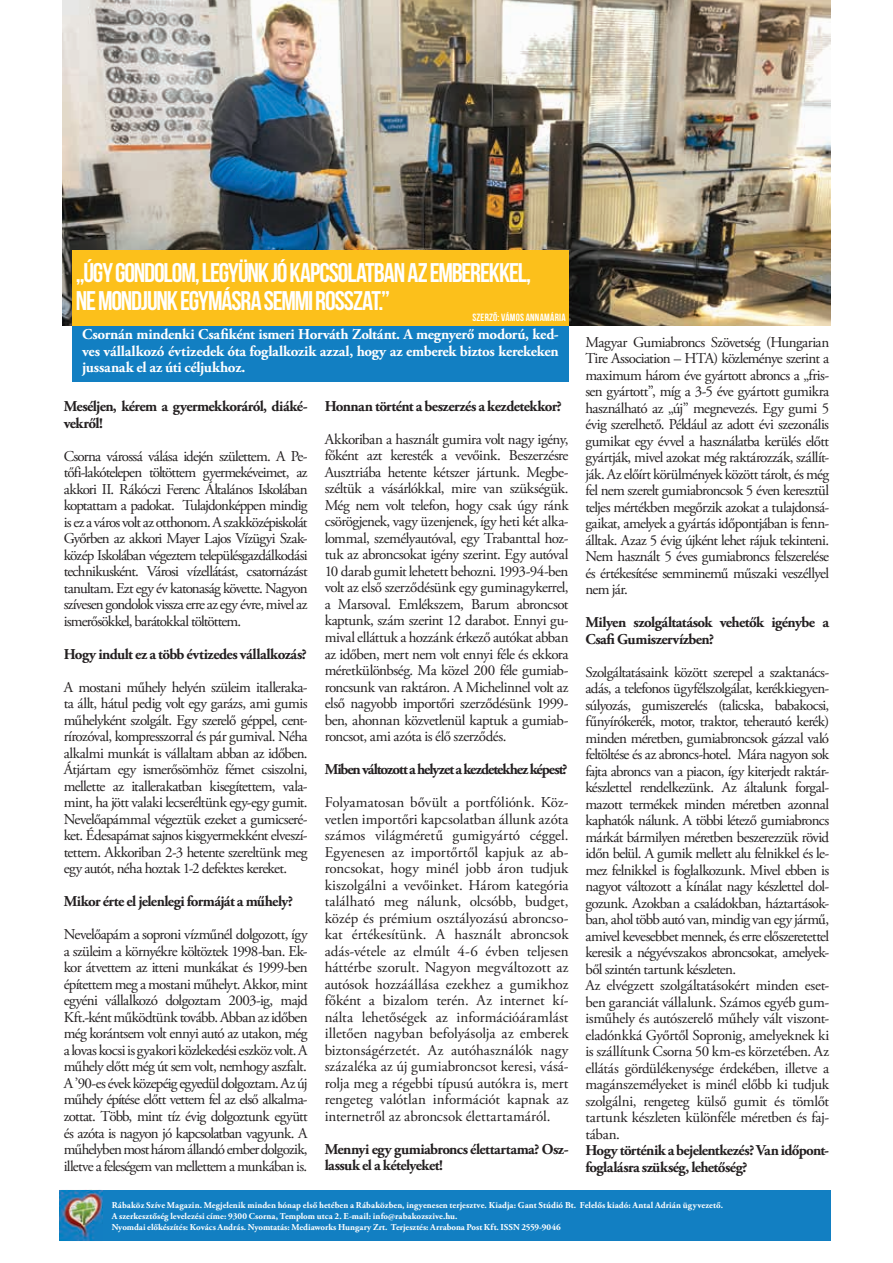
<style>
.page{position:relative;width:893px;height:1263px;background:#fff}
.page>*{position:absolute;margin:0;border:0;box-sizing:border-box;transform-origin:0 0}
.t1{font:27px/28.5px "Bebas Neue";letter-spacing:-.04em;color:#fff}
.t2{font:15px/16.5px "Adobe Garamond Pro";letter-spacing:-.035em;color:#231f20;text-align:justify}
.t3{font:700 15px/16.5px "Adobe Garamond Pro";letter-spacing:-.04em;color:#231f20}
.t4{font:700 15px/16.5px "Adobe Garamond Pro";letter-spacing:-.02em;color:#fff;text-align:justify}
.t5{font:700 15px "Adobe Garamond Pro";letter-spacing:-.07em;color:#231f20}
.t6{font:10.5px "Bebas Neue";letter-spacing:.025em;color:#fff}
.t7{font:700 9px/10.8px "Adobe Garamond Pro";letter-spacing:.005em;color:#fff}
</style>
<div class="page">
<img style="left:63px;top:0;width:768px;height:325px">
<div style="left:60px;top:1190px;width:771px;height:51px;background:#127fc2"></div>
<img style="left:60px;top:1190px;width:42px;height:51px">
<div style="left:72px;top:325px;width:496px;height:57px;background:#127fc2"></div>
<div style="left:72px;top:250px;width:496px;height:75px;background:#fcc01b"></div>
<h1 class="t1" style="left:76px;top:258px;width:457px">„ÚGY GONDOLOM, LEGYÜNK JÓ KAPCSOLATBAN AZ EMBEREKKEL,<br>NE MONDJUNK EGYMÁSRA SEMMI ROSSZAT.”</h1>
<p class="t6" style="left:472px;top:311px;width:95px">SZERZŐ: VÁMOS ANNAMÁRIA</p>
<p class="t4" style="left:82px;top:326px;width:478px">Csornán mindenki Csafiként ismeri Horváth Zoltánt. A megnyerő modorú, ked&shy;ves vállalkozó évtizedek óta foglalkozik azzal, hogy az emberek biztos kerekeken jussanak el az úti céljukhoz.</p>
<p class="t3" style="left:64px;top:399px;width:245px">Meséljen, kérem a gyermekkoráról, diáké&shy;vekről!</p>
<p class="t2" style="left:64px;top:448px;width:245px">Csorna várossá válása idején születtem. A Pe&shy;tőfi-lakótelepen töltöttem gyermekéveimet, az akkori II. Rákóczi Ferenc Általános Iskolában koptattam a padokat. Tulajdonképpen mindig is ez a város volt az otthonom. A szakközépiskolát Győrben az akkori Mayer Lajos Vízügyi Szak&shy;közép Iskolában végeztem településgazdálkodási technikusként. Városi vízellátást, csatornázást tanultam. Ezt egy év katonaság követte. Nagyon szívesen gondolok vissza erre az egy évre, mivel az ismerősökkel, barátokkal töltöttem.</p>
<p class="t3" style="left:64px;top:646px;width:245px">Hogy indult ez a több évtizedes vállalkozás?</p>
<p class="t2" style="left:64px;top:679px;width:245px">A mostani műhely helyén szüleim italleraka&shy;ta állt, hátul pedig volt egy garázs, ami gumis műhelyként szolgált. Egy szerelő géppel, cent&shy;rírozóval, kompresszorral és pár gumival. Néha alkalmi munkát is vállaltam abban az időben.<br>Átjártam egy ismerősömhöz fémet csiszolni, mellette az itallerakatban kisegítettem, vala&shy;mint, ha jött valaki lecseréltünk egy-egy gumit.<br>Nevelőapámmal végeztük ezeket a gumicseré&shy;ket. Édesapámat sajnos kisgyermekként elveszí&shy;tettem. Akkoriban 2-3 hetente szereltünk meg egy autót, néha hoztak 1-2 defektes kereket.</p>
<p class="t3" style="left:64px;top:894px;width:231px">Mikor érte el jelenlegi formáját a műhely?</p>
<p class="t2" style="left:64px;top:927px;width:245px">Nevelőapám a soproni vízműnél dolgozott, így a szüleim a környékre költöztek 1998-ban. Ek&shy;kor átvettem az itteni munkákat és 1999-ben építettem meg a mostani műhelyt. Akkor, mint egyéni vállalkozó dolgoztam 2003-ig, majd Kft.-ként működtünk tovább. Abban az időben még korántsem volt ennyi autó az utakon, még a lovas kocsi is gyakori közlekedési eszköz volt. A műhely előtt még út sem volt, nemhogy aszfalt.<br>A ’90-es évek közepéig egyedül dolgoztam. Az új műhely építése előtt vettem fel az első alkalma&shy;zottat. Több, mint tíz évig dolgoztunk együtt és azóta is nagyon jó kapcsolatban vagyunk. A műhelyben most három állandó ember dolgozik, illetve a feleségem van mellettem a munkában is.</p>
<p class="t3" style="left:325px;top:398px;width:239px">Honnan történt a beszerzés a kezdetekkor?</p>
<p class="t2" style="left:325px;top:431px;width:245px">Akkoriban a használt gumira volt nagy igény, főként azt keresték a vevőink. Beszerzésre Ausztriába hetente kétszer jártunk. Megbe&shy;széltük a vásárlókkal, mire van szükségük.<br>Még nem volt telefon, hogy csak úgy ránk csörögjenek, vagy üzenjenek, így heti két alka&shy;lommal, személyautóval, egy Trabanttal hoz&shy;tuk az abroncsokat igény szerint. Egy autóval 10 darab gumit lehetett behozni. 1993-94-ben volt az első szerződésünk egy guminagykerrel, a Marsoval. Emlékszem, Barum abroncsot kaptunk, szám szerint 12 darabot. Ennyi gu&shy;mival elláttuk a hozzánk érkező autókat abban az időben, mert nem volt ennyi féle és ekkora méretkülönbség. Ma közel 200 féle gumiab&shy;roncsunk van raktáron. A Michelinnel volt az első nagyobb importőri szerződésünk 1999- ben, ahonnan közvetlenül kaptuk a gumiab&shy;roncsot, ami azóta is élő szerződés.</p>
<p class="t5" style="left:325px;top:760px;width:244px">Miben változott a helyzet a kezdetekhez képest?</p>
<p class="t2" style="left:325px;top:794px;width:245px">Folyamatosan bővült a portfóliónk. Köz&shy;vetlen importőri kapcsolatban állunk azóta számos világméretű gumigyártó céggel.<br>Egyenesen az importőrtől kapjuk az ab&shy;roncsokat, hogy minél jobb áron tudjuk kiszolgálni a vevőinket. Három kategória található meg nálunk, olcsóbb, budget, közép és prémium osztályozású abroncso&shy;kat értékesítünk. A használt abroncsok adás-vétele az elmúlt 4-6 évben teljesen háttérbe szorult. Nagyon megváltozott az autósok hozzáállása ezekhez a gumikhoz főként a bizalom terén. Az internet kí&shy;nálta lehetőségek az információáramlást illetően nagyban befolyásolja az emberek biztonságérzetét. Az autóhasználók nagy százaléka az új gumiabroncsot keresi, vásá&shy;rolja meg a régebbi típusú autókra is, mert rengeteg valótlan információt kapnak az internetről az abroncsok élettartamáról.</p>
<p class="t3" style="left:325px;top:1141px;width:245px">Mennyi egy gumiabroncs élettartama? Osz&shy;lassuk el a kételyeket!</p>
<p class="t2" style="left:585px;top:334px;width:245px">Magyar Gumiabroncs Szövetség (Hungarian Tire Association – HTA) közleménye szerint a maximum három éve gyártott abroncs a „fris&shy;sen gyártott”, míg a 3-5 éve gyártott gumikra használható az „új” megnevezés. Egy gumi 5 évig szerelhető. Például az adott évi szezonális gumikat egy évvel a használatba kerülés előtt gyártják, mivel azokat még raktározzák, szállít&shy;ják. Az előírt körülmények között tárolt, és még fel nem szerelt gumiabroncsok 5 éven keresztül teljes mértékben megőrzik azokat a tulajdonsá&shy;gaikat, amelyek a gyártás időpontjában is fenn&shy;álltak. Azaz 5 évig újként lehet rájuk tekinteni.<br>Nem használt 5 éves gumiabroncs felszerelése és értékesítése semminemű műszaki veszéllyel nem jár.</p>
<p class="t3" style="left:585px;top:614px;width:245px">Milyen szolgáltatások vehetők igénybe a<br>Csafi Gumiszervízben?</p>
<p class="t2" style="left:585px;top:664px;width:245px;text-align:left">Szolgáltatásaink között szerepel a szaktanács&shy;adás, a telefonos ügyfélszolgálat, kerékkiegyen&shy;súlyozás, gumiszerelés (talicska, babakocsi, fűnyírókerék, motor, traktor, teherautó kerék) minden méretben, gumiabroncsok gázzal való feltöltése és az abroncs-hotel. Mára nagyon sok fajta abroncs van a piacon, így kiterjedt raktár&shy;készlettel rendelkezünk. Az általunk forgal&shy;mazott termékek minden méretben azonnal kaphatók nálunk. A többi létező gumiabroncs márkát bármilyen méretben beszerezzük rövid időn belül. A gumik mellett alu felnikkel és le&shy;mez felnikkel is foglalkozunk. Mivel ebben is nagyot változott a kínálat nagy készlettel dol&shy;gozunk. Azokban a családokban, háztartások&shy;ban, ahol több autó van, mindig van egy jármű, amivel kevesebbet mennek, és erre előszeretettel keresik a négyévszakos abroncsokat, amelyek&shy;ből szintén tartunk készleten.<br>Az elvégzett szolgáltatásokért minden eset&shy;ben garanciát vállalunk. Számos egyéb gum&shy;isműhely és autószerelő műhely vált viszont&shy;eladónkká Győrtől Sopronig, amelyeknek ki is szállítunk Csorna 50 km-es körzetében. Az ellátás gördülékenysége érdekében, illetve a magánszemélyeket is minél előbb ki tudjuk szolgálni, rengeteg külső gumit és tömlőt tartunk készleten különféle méretben és faj&shy;tában.</p>
<p class="t3" style="left:585px;top:1142px;width:245px">Hogy történik a bejelentkezés? Van időpont&shy;foglalásra szükség, lehetőség?</p>
<p class="t7" style="left:112px;top:1200px;width:613px">Rábaköz Szíve Magazin. Megjelenik minden hónap első hetében a Rábaközben, ingyenesen terjesztve. Kiadja: Gant Stúdió Bt. Felelős kiadó: Antal Adrián ügyvezető.<br>A szerkesztőség levelezési címe: 9300 Csorna, Templom utca 2. E-mail: info@rabakozszive.hu.<br>Nyomdai előkészítés: Kovács András. Nyomtatás: Mediaworks Hungary Zrt. Terjesztés: Arrabona Post Kft. ISSN 2559-9046</p>
</div>
